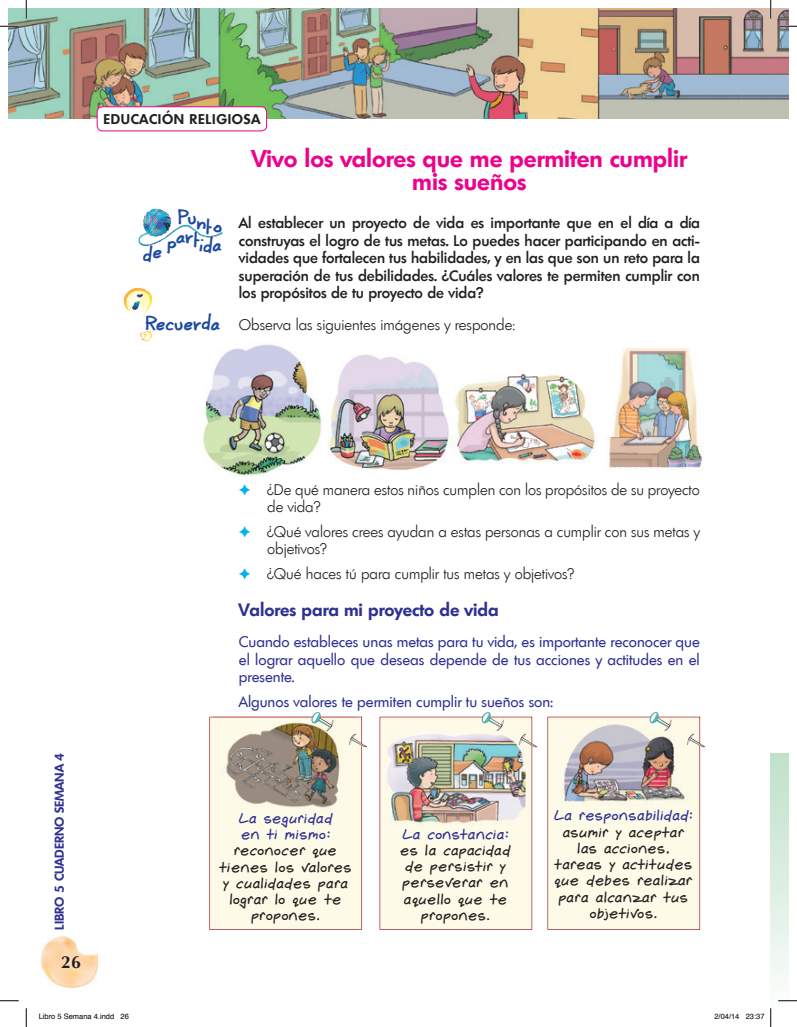
<style>
.page{position:relative;width:797px;height:1027px;background:#fff}
.page>*{position:absolute;margin:0;border:0;box-sizing:border-box;transform-origin:0 0}
.t1{font:600 23.75px/22.5px "Limerick";color:#ed028c;text-align:center}
.t2{font:600 17.5px "Limerick";color:#2e3092}
.t3{font:700 17.5px "Optima";color:#231f20}
.t4{font:500 15px/17.5px "Limerick";color:#231f20;text-align:justify}
.t5{font:300 15px/17.5px "Limerick";color:#231f20}
.t6{font:15px/16.2px "Gemelli";color:#231f20;text-align:center}
.t7{font:15px/17.5px "Limerick";color:#2e3092;text-align:justify}
.t8{font:15px/16.2px "Gemelli";color:#2e3092}
.t9{font:15px "Coert Schrift Dik";color:#1d4a9f}
.t10{font:600 13.75px "Limerick";letter-spacing:.05em;color:#231f20}
.t11{font:600 12.5px "Limerick";color:#2e3092}
.t12{font:7.5px "Helvetica";color:#000}
.s1{color:#00b3ef}
</style>
<div class="page">
<img style="left:9px;top:9px;width:779px;height:109px">
<img style="left:41px;top:936px;width:57px;height:51px">
<div style="left:770px;top:753px;width:18px;height:265px;background:linear-gradient(to bottom,#bfe1c9,#fdfefd)"></div>
<div style="left:97px;top:107px;width:169px;height:24px;background:#fff;border-radius:5px"></div>
<div style="left:97px;top:106px;width:170px;height:25px;border:1px solid #ed028c;border-radius:5px"></div>
<img style="left:138px;top:208px;width:85px;height:38px">
<svg style="left:140px;top:330px;width:12px;height:12px"></svg>
<svg style="left:123px;top:288px;width:28px;height:31px"></svg>
<img style="left:203px;top:344px;width:500px;height:133px">
<svg style="left:547px;top:712px;width:158px;height:218px;background:#e8e0d3"></svg>
<img style="left:379px;top:712px;width:158px;height:218px">
<svg style="left:209px;top:712px;width:158px;height:218px;background:#e1d9c9"></svg>
<svg style="left:0;top:25px;width:19px;height:2px"></svg>
<svg style="left:778px;top:25px;width:19px;height:2px"></svg>
<svg style="left:0;top:1000px;width:19px;height:1px"></svg>
<svg style="left:778px;top:1000px;width:19px;height:1px"></svg>
<svg style="left:25px;top:0;width:2px;height:19px"></svg>
<svg style="left:25px;top:1008px;width:2px;height:19px"></svg>
<svg style="left:770px;top:0;width:1px;height:19px"></svg>
<svg style="left:770px;top:1008px;width:1px;height:19px"></svg>
<p class="t10" style="left:103px;top:111px;width:158px">EDUCACIÓN RELIGIOSA</p>
<p class="t11" style="left:51px;top:930px;width:179px;rotate:-90deg">LIBRO 5 CUADERNO SEMANA 4</p>
<p class="t3" style="left:61px;top:952px;width:21px">26</p>
<p class="t9" style="left:178px;top:217px;width:46px">P nto</p>
<p class="t9" style="left:188px;top:210px;width:11px">u</p>
<p class="t9" style="left:168px;top:232px;width:20px">pa</p>
<p class="t9" style="left:194px;top:237px;width:30px">tda</p>
<p class="t9" style="left:186px;top:229px;width:10px">r</p>
<p class="t9" style="left:200px;top:237px;width:6px">i</p>
<p class="t9" style="left:143px;top:248px;width:11px">d</p>
<p class="t9" style="left:153px;top:244px;width:11px">e</p>
<p class="t9" style="left:146px;top:316px;width:77px">Recuerda</p>
<h1 class="t1" style="left:252px;top:147px;width:436px">Vivo los valores que me permiten cumplir mis sueños</h1>
<p class="t4" style="left:239px;top:214px;width:462px">Al establecer un proyecto de vida es importante que en el día a día construyas el logro de tus metas. Lo puedes hacer participando en acti&shy;vidades que fortalecen tus habilidades, y en las que son un reto para la superación de tus debilidades. ¿Cuáles valores te permiten cumplir con los propósitos de tu proyecto de vida?</p>
<p class="t5" style="left:239px;top:316px;width:277px">Observa las siguientes imágenes y responde:</p>
<p class="t5" style="left:267px;top:481px;width:434px;text-indent:-28px"><span class="s1">✦</span> ¿De qué manera estos niños cumplen con los propósitos de su proyecto de vida?</p>
<p class="t5" style="left:267px;top:523px;width:434px;text-indent:-28px"><span class="s1">✦</span> ¿Qué valores crees ayudan a estas personas a cumplir con sus metas y objetivos?</p>
<p class="t5" style="left:239px;top:565px;width:337px"><span class="s1">✦</span> ¿Qué haces tú para cumplir tus metas y objetivos?</p>
<p class="t2" style="left:239px;top:598px;width:261px">Valores para mi proyecto de vida</p>
<p class="t7" style="left:239px;top:633px;width:462px">Cuando estableces unas metas para tu vida, es importante reconocer que el lograr aquello que deseas depende de tus acciones y actitudes en el presente.</p>
<p class="t7" style="left:239px;top:693px;width:315px">Algunos valores te permiten cumplir tu sueños son:</p>
<p class="t8" style="left:239px;top:810px;width:96px">La seguridad en ti mismo:</p>
<p class="t6" style="left:220px;top:843px;width:134px">reconocer que tienes los valores y cualidades para lograr lo que te propones.</p>
<p class="t8" style="left:402px;top:826px;width:108px">La constancia:</p>
<p class="t6" style="left:400px;top:842px;width:112px">es la capacidad de persistir y perseverar en aquello que te propones.</p>
<p class="t8" style="left:554px;top:808px;width:141px">La responsabilidad:</p>
<p class="t6" style="left:555px;top:824px;width:140px">asumir y aceptar las acciones, tareas y actitudes que debes realizar para alcanzar tus objetivos.</p>
<p class="t12" style="left:39px;top:1011px;width:92px">Libro 5 Semana 4.indd 26</p>
<p class="t12" style="left:714px;top:1011px;width:52px">2/04/14 23:37</p>
</div>
